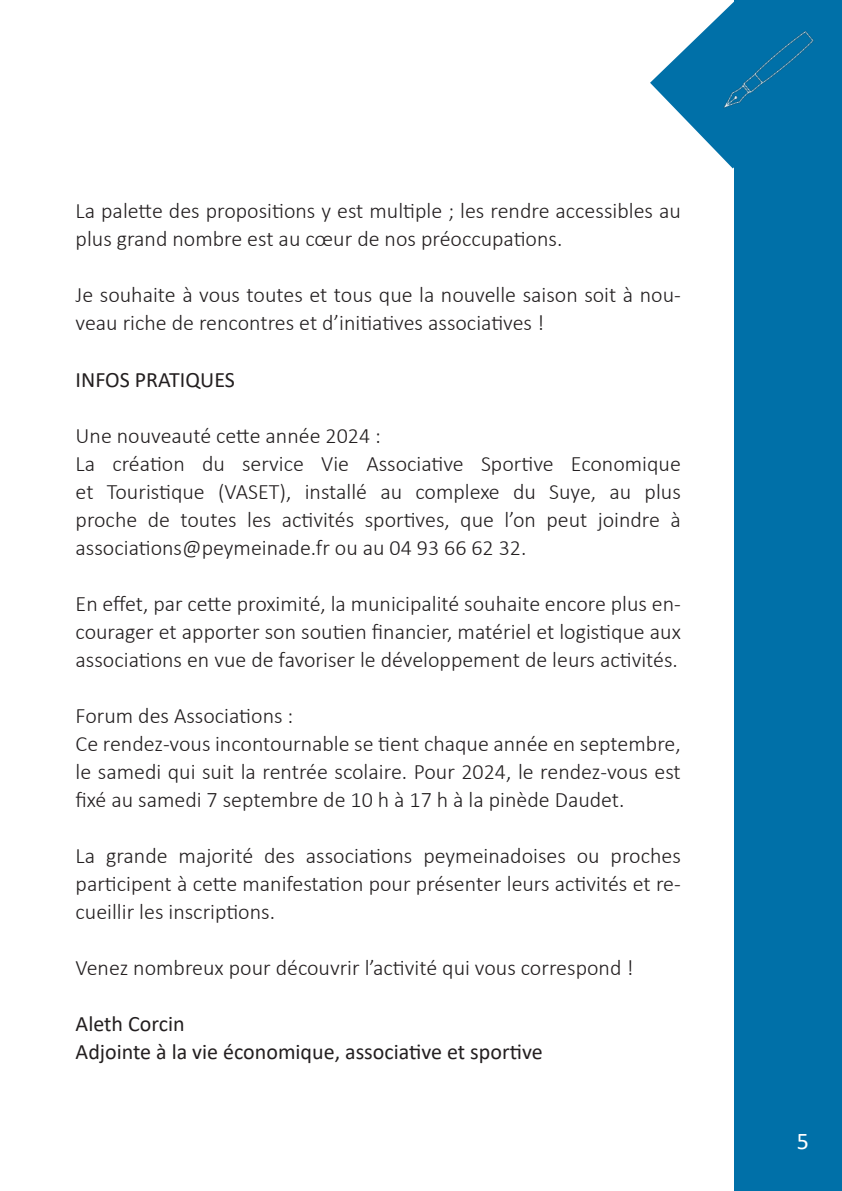
<style>
.page{position:relative;width:842px;height:1191px;background:#fff}
.page>*{position:absolute;margin:0;border:0;box-sizing:border-box;transform-origin:0 0}
.t1{font:24px "Calibri";color:#fff}
.t2{font:300 22px/28px "Calibri";color:#231f20;text-align:justify}
.t3{font:22px "Calibri";color:#231f20}
</style>
<div class="page">
<div style="left:734px;top:0;width:108px;height:1191px;background:#0070a8"></div>
<svg style="left:650px;top:53px;width:84px;height:115px"></svg>
<img style="left:681px;top:1px;width:133px;height:163px">
<p class="t2" style="left:76px;top:197px;width:607px">La palette des propositions y est multiple ; les rendre accessibles au plus grand nombre est au cœur de nos préoccupations.</p>
<p class="t2" style="left:76px;top:281px;width:607px">Je souhaite à vous toutes et tous que la nouvelle saison soit à nou&shy;veau riche de rencontres et d’initiatives associatives !</p>
<p class="t3" style="left:76px;top:364px;width:161px">INFOS PRATIQUES</p>
<p class="t2" style="left:76px;top:421px;width:307px">Une nouveauté cette année 2024 :</p>
<p class="t2" style="left:76px;top:449px;width:607px">La création du service Vie Associative Sportive Economique et Touristique (VASET), installé au complexe du Suye, au plus proche de toutes les activités sportives, que l’on peut joindre à associations@peymeinade.fr ou au 04 93 66 62 32.</p>
<p class="t2" style="left:76px;top:589px;width:607px">En effet, par cette proximité, la municipalité souhaite encore plus en&shy;courager et apporter son soutien financier, matériel et logistique aux associations en vue de favoriser le développement de leurs activités.</p>
<p class="t2" style="left:76px;top:701px;width:219px">Forum des Associations :</p>
<p class="t2" style="left:76px;top:729px;width:607px">Ce rendez-vous incontournable se tient chaque année en septembre, le samedi qui suit la rentrée scolaire. Pour 2024, le rendez-vous est fixé au samedi 7 septembre de 10 h à 17 h à la pinède Daudet.</p>
<p class="t2" style="left:76px;top:841px;width:607px">La grande majorité des associations peymeinadoises ou proches participent à cette manifestation pour présenter leurs activités et re&shy;cueillir les inscriptions.</p>
<p class="t2" style="left:76px;top:953px;width:559px">Venez nombreux pour découvrir l’activité qui vous correspond !</p>
<p class="t3" style="left:76px;top:1008px;width:111px">Aleth Corcin</p>
<p class="t3" style="left:76px;top:1036px;width:469px">Adjointe à la vie économique, associative et sportive</p>
<p class="t1" style="left:797px;top:1124px;width:14px">5</p>
</div>
